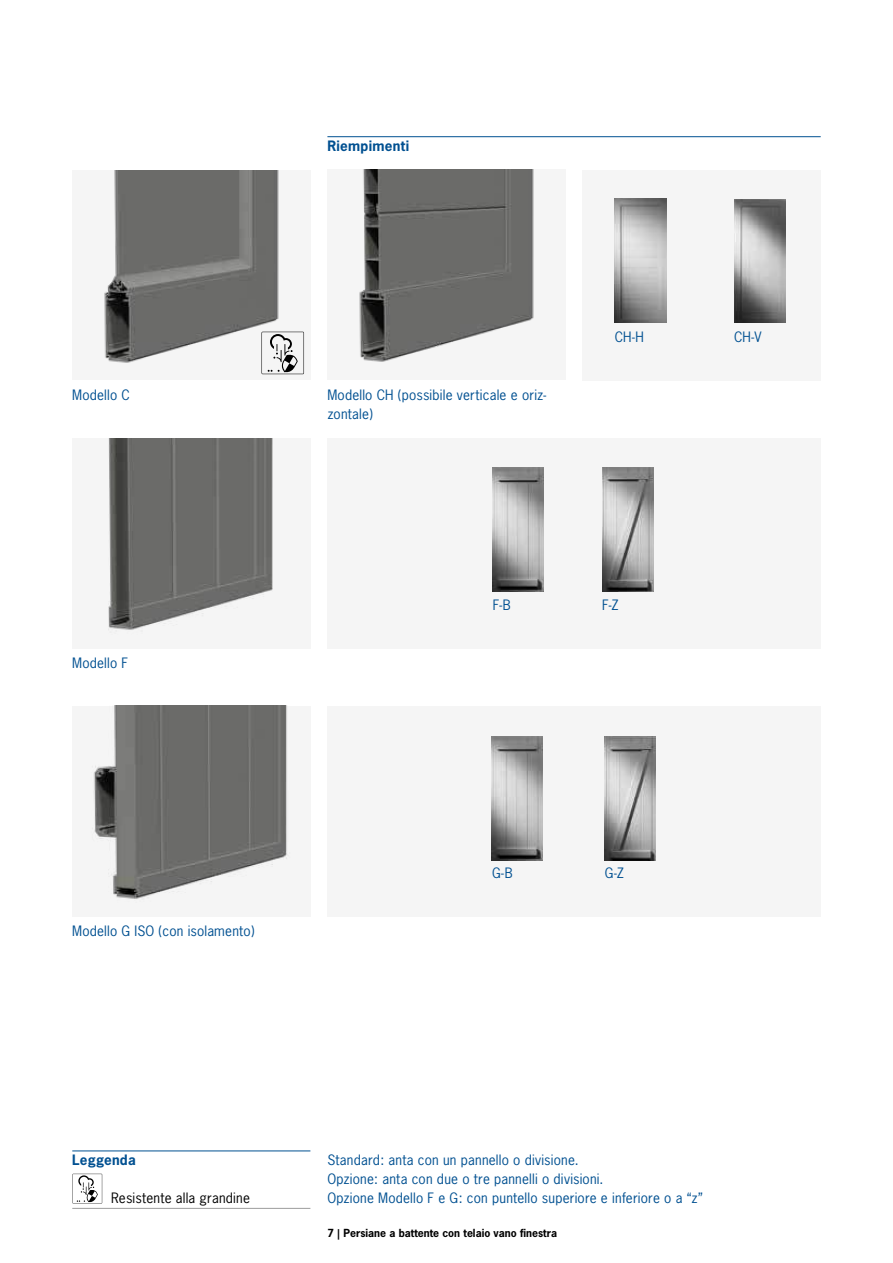
<style>
.page{position:relative;width:893px;height:1263px;background:#fff}
.page>*{position:absolute;margin:0;border:0;box-sizing:border-box;transform-origin:0 0}
.t1{font:13.5px/19.2px "News Gothic";letter-spacing:.015em;color:#005091}
.t2{font:13.5px "News Gothic";letter-spacing:.015em;color:#000}
.t3{font:700 13.5px "News Gothic";letter-spacing:.02em;color:#005091}
.t4{font:700 10.5px "News Gothic";color:#000}
</style>
<div class="page">
<div style="left:327px;top:438px;width:494px;height:210px;background:#f5f5f5"></div>
<div style="left:327px;top:706px;width:494px;height:210px;background:#f5f5f5"></div>
<div style="left:583px;top:170px;width:238px;height:211px;background:#f5f5f5"></div>
<img style="left:615px;top:199px;width:51px;height:124px">
<img style="left:735px;top:199px;width:50px;height:124px">
<img style="left:492px;top:467px;width:51px;height:124px">
<img style="left:602px;top:467px;width:51px;height:124px">
<img style="left:491px;top:736px;width:51px;height:124px">
<img style="left:605px;top:737px;width:51px;height:123px">
<div style="left:327px;top:170px;width:239px;height:210px;background:#f5f5f5"></div>
<img style="left:359px;top:170px;width:175px;height:192px">
<div style="left:72px;top:170px;width:238px;height:210px;background:#f5f5f5"></div>
<img style="left:104px;top:170px;width:195px;height:193px">
<svg style="left:261px;top:332px;width:43px;height:42px"></svg>
<div style="left:72px;top:438px;width:238px;height:210px;background:#f5f5f5"></div>
<img style="left:108px;top:438px;width:165px;height:192px">
<div style="left:72px;top:706px;width:238px;height:210px;background:#f5f5f5"></div>
<img style="left:93px;top:706px;width:194px;height:193px">
<svg style="left:72px;top:1174px;width:30px;height:29px"></svg>
<hr style="left:327px;top:136px;width:494px;height:1px;background:#005091">
<hr style="left:72px;top:1151px;width:238px;height:1px;background:#005091">
<hr style="left:72px;top:1208px;width:238px;height:1px;background:#9d9c9c">
<p class="t1" style="left:72px;top:385px;width:59px">Modello C</p>
<p class="t1" style="left:72px;top:653px;width:57px">Modello F</p>
<p class="t3" style="left:327px;top:137px;width:83px">Riempimenti</p>
<p class="t1" style="left:327px;top:385px;width:220px">Modello CH (possibile verticale e oriz&shy;zontale)</p>
<p class="t1" style="left:615px;top:327px;width:31px">CH-H</p>
<p class="t1" style="left:734px;top:327px;width:29px">CH-V</p>
<p class="t1" style="left:493px;top:595px;width:19px">F-B</p>
<p class="t1" style="left:602px;top:595px;width:18px">F-Z</p>
<p class="t1" style="left:72px;top:921px;width:184px">Modello G ISO (con isolamento)</p>
<p class="t1" style="left:492px;top:863px;width:22px">G-B</p>
<p class="t1" style="left:605px;top:863px;width:21px">G-Z</p>
<p class="t3" style="left:72px;top:1151px;width:65px">Leggenda</p>
<p class="t2" style="left:111px;top:1190px;width:140px">Resistente alla grandine</p>
<p class="t1" style="left:327px;top:1150px;width:377px">Standard: anta con un pannello o divisione.<br>Opzione: anta con due o tre pannelli o divisioni.<br>Opzione Modello F e G: con puntello superiore e inferiore o a “z”</p>
<p class="t4" style="left:327px;top:1226px;width:231px">7 | Persiane a battente con telaio vano finestra</p>
</div>
